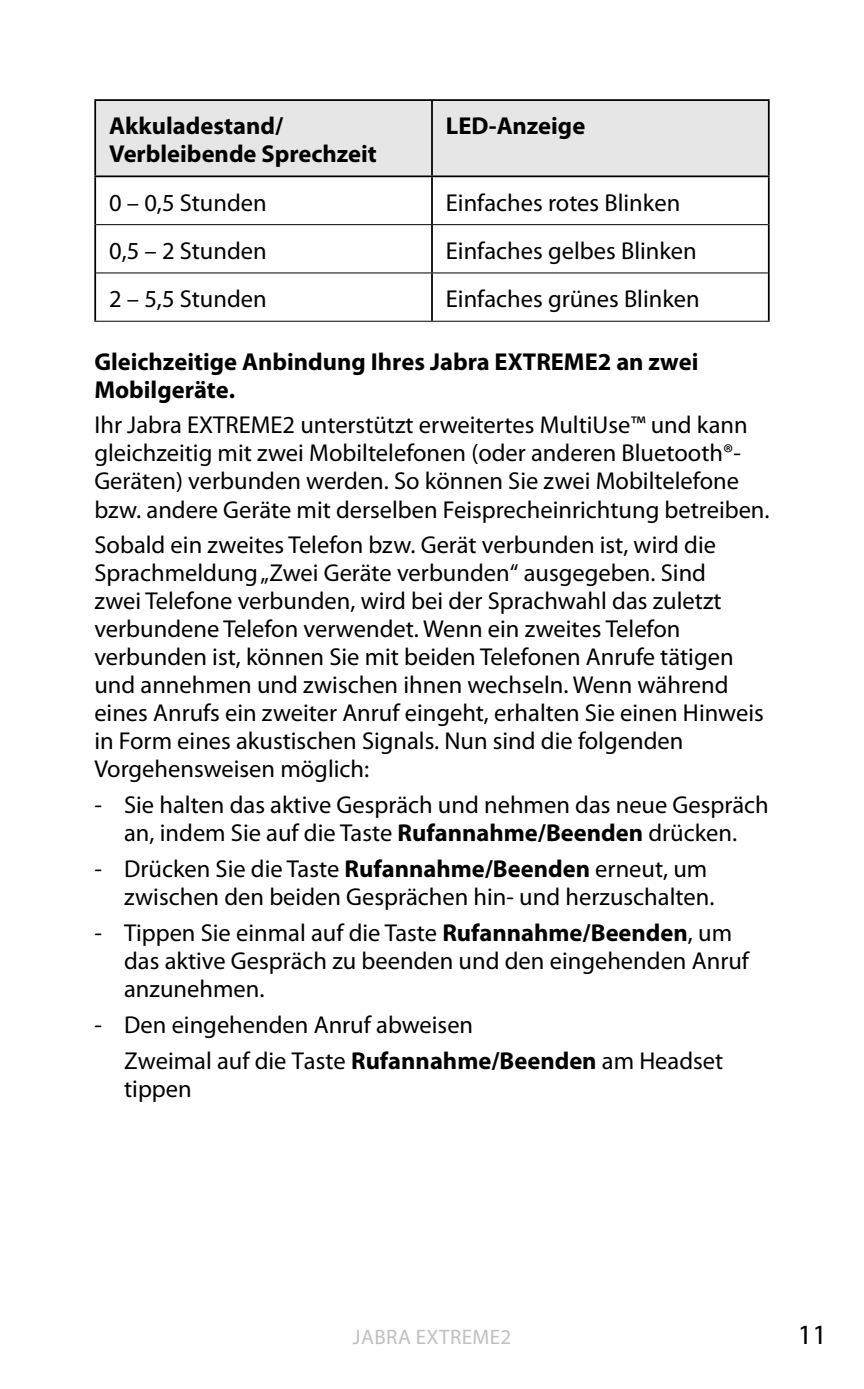
<style>
.page{position:relative;width:864px;height:1389px;background:#fff}
.page>*{position:absolute;margin:0;border:0;box-sizing:border-box;transform-origin:0 0}
.t1{font:28px "Myriad Pro";color:#000}
.t2{font:24.5px/28px "Myriad Pro";color:#000}
.t3{font:700 24.5px/28px "Myriad Pro";color:#000}
.t4{font:21px "Myriad Pro";letter-spacing:.02em;color:#bfc0c0}
.s1{font-weight:700}
</style>
<div class="page">
<div style="left:96px;top:101px;width:671px;height:74px;background:#e6e6e7"></div>
<hr style="left:94px;top:99px;width:338px;height:2px;background:#000">
<hr style="left:94px;top:101px;width:2px;height:74px;background:#000">
<hr style="left:432px;top:99px;width:337px;height:2px;background:#000">
<hr style="left:431px;top:101px;width:1px;height:74px;background:#000">
<hr style="left:767px;top:101px;width:2px;height:74px;background:#000">
<hr style="left:94px;top:175px;width:338px;height:2px;background:#000">
<hr style="left:94px;top:177px;width:2px;height:48px;background:#000">
<hr style="left:432px;top:175px;width:337px;height:2px;background:#000">
<hr style="left:431px;top:177px;width:1px;height:47px;background:#000">
<hr style="left:767px;top:177px;width:2px;height:48px;background:#000">
<hr style="left:94px;top:225px;width:2px;height:48px;background:#000">
<hr style="left:431px;top:225px;width:1px;height:48px;background:#000">
<hr style="left:767px;top:225px;width:2px;height:48px;background:#000">
<hr style="left:96px;top:224px;width:336px;height:1px;background:#000">
<hr style="left:432px;top:224px;width:335px;height:1px;background:#000">
<hr style="left:94px;top:273px;width:2px;height:48px;background:#000">
<hr style="left:96px;top:272px;width:336px;height:2px;background:#000">
<hr style="left:94px;top:321px;width:338px;height:1px;background:#000">
<hr style="left:431px;top:273px;width:1px;height:48px;background:#000">
<hr style="left:767px;top:273px;width:2px;height:48px;background:#000">
<hr style="left:432px;top:272px;width:335px;height:2px;background:#000">
<hr style="left:432px;top:321px;width:337px;height:1px;background:#000">
<p class="t3" style="left:109px;top:111px;width:269px">Akkuladestand/<br>Verbleibende Sprechzeit</p>
<p class="t3" style="left:445px;top:111px;width:141px">LED-Anzeige</p>
<p class="t2" style="left:109px;top:188px;width:159px">0 – 0,5 Stunden</p>
<p class="t2" style="left:445px;top:188px;width:236px">Einfaches rotes Blinken</p>
<p class="t2" style="left:109px;top:236px;width:159px">0,5 – 2 Stunden</p>
<p class="t2" style="left:445px;top:236px;width:252px">Einfaches gelbes Blinken</p>
<p class="t2" style="left:109px;top:285px;width:159px">2 – 5,5 Stunden</p>
<p class="t2" style="left:445px;top:285px;width:255px">Einfaches grünes Blinken</p>
<p class="t3" style="left:94px;top:346px;width:605px">Gleichzeitige Anbindung Ihres Jabra EXTREME2 an zwei<br>Mobilgeräte.</p>
<p class="t2" style="left:94px;top:411px;width:674px">Ihr Jabra EXTREME2 unterstützt erweitertes MultiUse™ und kann gleichzeitig mit zwei Mobiltelefonen (oder anderen Bluetooth®- Geräten) verbunden werden. So können Sie zwei Mobiltelefone bzw. andere Geräte mit derselben Feisprecheinrichtung betreiben.</p>
<p class="t2" style="left:94px;top:531px;width:670px">Sobald ein zweites Telefon bzw. Gerät verbunden ist, wird die Sprachmeldung „Zwei Geräte verbunden“ ausgegeben. Sind<br>zwei Telefone verbunden, wird bei der Sprachwahl das zuletzt verbundene Telefon verwendet. Wenn ein zweites Telefon verbunden ist, können Sie mit beiden Telefonen Anrufe tätigen und annehmen und zwischen ihnen wechseln. Wenn während eines Anrufs ein zweiter Anruf eingeht, erhalten Sie einen Hinweis in Form eines akustischen Signals. Nun sind die folgenden Vorgehensweisen möglich:</p>
<p class="t2" style="left:94px;top:791px;width:675px;text-align:center">- Sie halten das aktive Gespräch und nehmen das neue Gespräch an, indem Sie auf die Taste <span class="s1">Rufannahme/Beenden</span> drücken.</p>
<p class="t2" style="left:94px;top:855px;width:619px;text-align:right">- Drücken Sie die Taste <span class="s1">Rufannahme/Beenden</span> erneut, um zwischen den beiden Gesprächen hin- und herzuschalten.</p>
<p class="t2" style="left:124px;top:919px;width:626px;text-indent:-30px">- Tippen Sie einmal auf die Taste <span class="s1">Rufannahme/Beenden</span>, um das aktive Gespräch zu beenden und den eingehenden Anruf anzunehmen.</p>
<p class="t2" style="left:124px;top:1007px;width:600px;line-height:36.1px;text-indent:-30px">- Den eingehenden Anruf abweisen<br>Zweimal auf die Taste <span class="s1">Rufannahme/Beenden</span> am Headset</p>
<p class="t2" style="left:124px;top:1075px;width:69px">tippen</p>
<p class="t4" style="left:353px;top:1324px;width:160px">Jabra EXTREME2</p>
<p class="t1" style="left:797px;top:1317px;width:30px">11</p>
</div>
